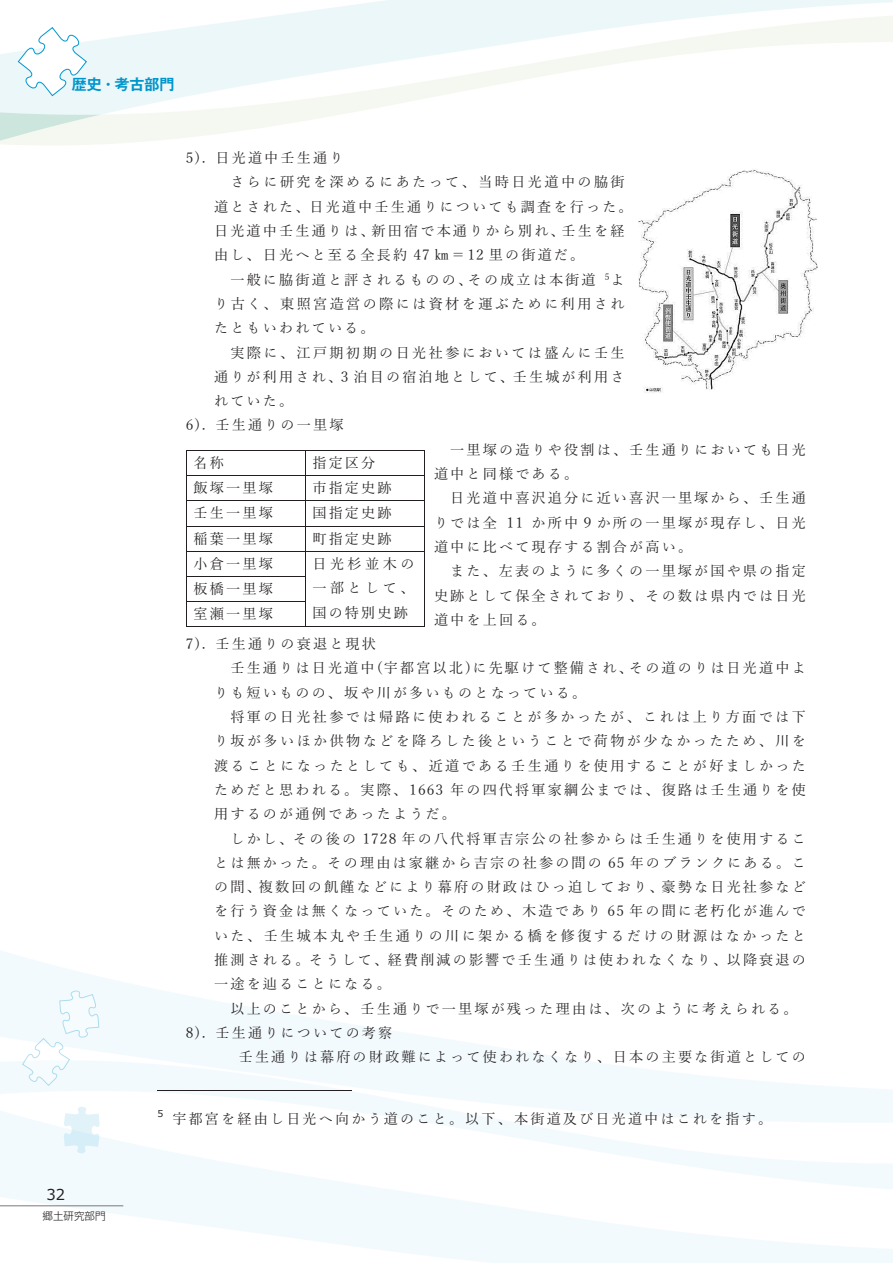
<style>
.page{position:relative;width:893px;height:1263px;background:#fff}
.page>*{position:absolute;margin:0;border:0;box-sizing:border-box;transform-origin:0 0}
.t1{font:700 15px "Gothic MB101 Pro De";color:#0095cb}
.t2{font:15px "Meiryo";color:#231f20}
.t3{font:14.1px/24.3px "Yu Mincho";letter-spacing:.15em;color:#231f20;text-align:justify}
.t4{font:300 10.5px "Shin Go Pro";color:#231f20}
.t5{font:9.45px "Meiryo";color:#231f20}
</style>
<div class="page">
<svg style="left:0;top:951px;width:499px;height:97px"></svg>
<svg style="left:0;top:1196px;width:893px;height:67px"></svg>
<svg style="left:0;top:1048px;width:893px;height:148px"></svg>
<svg style="left:312px;top:0;width:581px;height:11px;fill:#ecf7fa"></svg>
<svg style="left:7px;top:11px;width:886px;height:134px"></svg>
<svg style="left:0;top:23px;width:893px;height:121px"></svg>
<svg style="left:63px;top:1107px;width:37px;height:46px"></svg>
<svg style="left:22px;top:990px;width:77px;height:96px"></svg>
<hr style="left:157px;top:1090px;width:195px;height:1px;background:#231f20">
<hr style="left:187px;top:451px;width:118px;height:1px;background:#231f20">
<hr style="left:306px;top:451px;width:118px;height:1px;background:#231f20">
<hr style="left:187px;top:475px;width:118px;height:1px;background:#231f20">
<hr style="left:306px;top:475px;width:118px;height:1px;background:#231f20">
<hr style="left:187px;top:500px;width:118px;height:1px;background:#231f20">
<hr style="left:306px;top:500px;width:118px;height:1px;background:#231f20">
<hr style="left:187px;top:526px;width:118px;height:1px;background:#231f20">
<hr style="left:306px;top:526px;width:118px;height:1px;background:#231f20">
<hr style="left:187px;top:551px;width:118px;height:1px;background:#231f20">
<hr style="left:306px;top:551px;width:118px;height:1px;background:#231f20">
<hr style="left:187px;top:576px;width:118px;height:1px;background:#231f20">
<hr style="left:187px;top:601px;width:118px;height:1px;background:#231f20">
<svg style="left:186px;top:451px;width:1px;height:176px"></svg>
<hr style="left:187px;top:626px;width:118px;height:1px;background:#231f20">
<svg style="left:305px;top:451px;width:1px;height:176px"></svg>
<hr style="left:306px;top:626px;width:118px;height:1px;background:#231f20">
<svg style="left:424px;top:451px;width:1px;height:176px"></svg>
<img style="left:639px;top:169px;width:179px;height:225px">
<hr style="left:0;top:1205px;width:123px;height:1px;background:#231f20">
<svg style="left:18px;top:27px;width:69px;height:69px"></svg>
<p class="t1" style="left:72px;top:72px;width:104px">歴史・考古部門</p>
<p class="t3" style="left:186px;top:144px;width:159px">5). 日光道中壬生通り</p>
<p class="t3" style="left:230px;top:169px;width:396px">さらに研究を深めるにあたって、当時日光道中の脇街</p>
<p class="t3" style="left:214px;top:193px;width:420px">道とされた、日光道中壬生通りについても調査を行った。</p>
<p class="t3" style="left:214px;top:217px;width:412px">日光道中壬生通りは、新田宿で本通りから別れ、壬生を経</p>
<p class="t3" style="left:214px;top:242px;width:372px">由し、日光へと至る全長約 47 ㎞＝12 里の街道だ。</p>
<p class="t3" style="left:230px;top:266px;width:396px">一般に脇街道と評されるものの、その成立は本街道 <sup>5</sup>よ</p>
<p class="t3" style="left:214px;top:290px;width:412px">り古く、東照宮造営の際には資材を運ぶために利用され</p>
<p class="t3" style="left:214px;top:315px;width:162px">たともいわれている。</p>
<p class="t3" style="left:230px;top:339px;width:396px">実際に、江戸期初期の日光社参においては盛んに壬生</p>
<p class="t3" style="left:214px;top:363px;width:412px">通りが利用され、3 泊目の宿泊地として、壬生城が利用さ</p>
<p class="t3" style="left:214px;top:387px;width:81px">れていた。</p>
<p class="t3" style="left:186px;top:412px;width:159px">6). 壬生通りの一里塚</p>
<p class="t3" style="left:450px;top:436px;width:357px">一里塚の造りや役割は、壬生通りにおいても日光</p>
<p class="t3" style="left:434px;top:460px;width:146px">道中と同様である。</p>
<p class="t3" style="left:450px;top:485px;width:357px">日光道中喜沢追分に近い喜沢一里塚から、壬生通</p>
<p class="t3" style="left:434px;top:509px;width:373px">りでは全 11 か所中９か所の一里塚が現存し、日光</p>
<p class="t3" style="left:434px;top:533px;width:260px">道中に比べて現存する割合が高い。</p>
<p class="t3" style="left:450px;top:557px;width:357px">また、左表のように多くの一里塚が国や県の指定</p>
<p class="t3" style="left:434px;top:582px;width:373px">史跡として保全されており、その数は県内では日光</p>
<p class="t3" style="left:434px;top:606px;width:113px">道中を上回る。</p>
<p class="t3" style="left:186px;top:630px;width:192px">7). 壬生通りの衰退と現状</p>
<p class="t3" style="left:230px;top:655px;width:577px">壬生通りは日光道中(宇都宮以北)に先駆けて整備され、その道のりは日光道中よ</p>
<p class="t3" style="left:214px;top:679px;width:374px">りも短いものの、坂や川が多いものとなっている。</p>
<p class="t3" style="left:230px;top:703px;width:577px">将軍の日光社参では帰路に使われることが多かったが、これは上り方面では下</p>
<p class="t3" style="left:214px;top:728px;width:593px">り坂が多いほか供物などを降ろした後ということで荷物が少なかったため、川を</p>
<p class="t3" style="left:214px;top:752px;width:593px">渡ることになったとしても、近道である壬生通りを使用することが好ましかった</p>
<p class="t3" style="left:214px;top:776px;width:593px">ためだと思われる。実際、1663 年の四代将軍家綱公までは、復路は壬生通りを使</p>
<p class="t3" style="left:214px;top:800px;width:243px">用するのが通例であったようだ。</p>
<p class="t3" style="left:230px;top:825px;width:577px">しかし、その後の 1728 年の八代将軍吉宗公の社参からは壬生通りを使用するこ</p>
<p class="t3" style="left:214px;top:849px;width:593px">とは無かった。その理由は家継から吉宗の社参の間の 65 年のブランクにある。こ</p>
<p class="t3" style="left:214px;top:873px;width:593px">の間、複数回の飢饉などにより幕府の財政はひっ迫しており、豪勢な日光社参など</p>
<p class="t3" style="left:214px;top:898px;width:593px">を行う資金は無くなっていた。そのため、木造であり 65 年の間に老朽化が進んで</p>
<p class="t3" style="left:214px;top:922px;width:593px">いた、壬生城本丸や壬生通りの川に架かる橋を修復するだけの財源はなかったと</p>
<p class="t3" style="left:214px;top:946px;width:593px">推測される。そうして、経費削減の影響で壬生通りは使われなくなり、以降衰退の</p>
<p class="t3" style="left:214px;top:970px;width:178px">一途を辿ることになる。</p>
<p class="t3" style="left:230px;top:995px;width:569px">以上のことから、壬生通りで一里塚が残った理由は、次のように考えられる。</p>
<p class="t3" style="left:186px;top:1019px;width:208px">8). 壬生通りについての考察</p>
<p class="t3" style="left:239px;top:1043px;width:569px">壬生通りは幕府の財政難によって使われなくなり、日本の主要な街道としての</p>
<p class="t3" style="left:194px;top:450px;width:32px">名称</p>
<p class="t3" style="left:312px;top:450px;width:64px">指定区分</p>
<p class="t3" style="left:194px;top:475px;width:81px">飯塚一里塚</p>
<p class="t3" style="left:312px;top:475px;width:81px">市指定史跡</p>
<p class="t3" style="left:194px;top:500px;width:81px">壬生一里塚</p>
<p class="t3" style="left:312px;top:500px;width:81px">国指定史跡</p>
<p class="t3" style="left:194px;top:525px;width:81px">稲葉一里塚</p>
<p class="t3" style="left:312px;top:525px;width:81px">町指定史跡</p>
<p class="t3" style="left:194px;top:550px;width:81px">小倉一里塚</p>
<p class="t3" style="left:312px;top:550px;width:104px">日光杉並木の一部として、国の特別史跡</p>
<p class="t3" style="left:194px;top:575px;width:81px;line-height:24.9px">板橋一里塚室瀬一里塚</p>
<p class="t2" style="left:47px;top:1184px;width:20px">32</p>
<p class="t4" style="left:43px;top:1208px;width:64px">郷土研究部門</p>
<p class="t5" style="left:157px;top:1107px;width:7px">5</p>
<p class="t3" style="left:172px;top:1105px;width:601px">宇都宮を経由し日光へ向かう道のこと。以下、本街道及び日光道中はこれを指す。</p>
</div>
